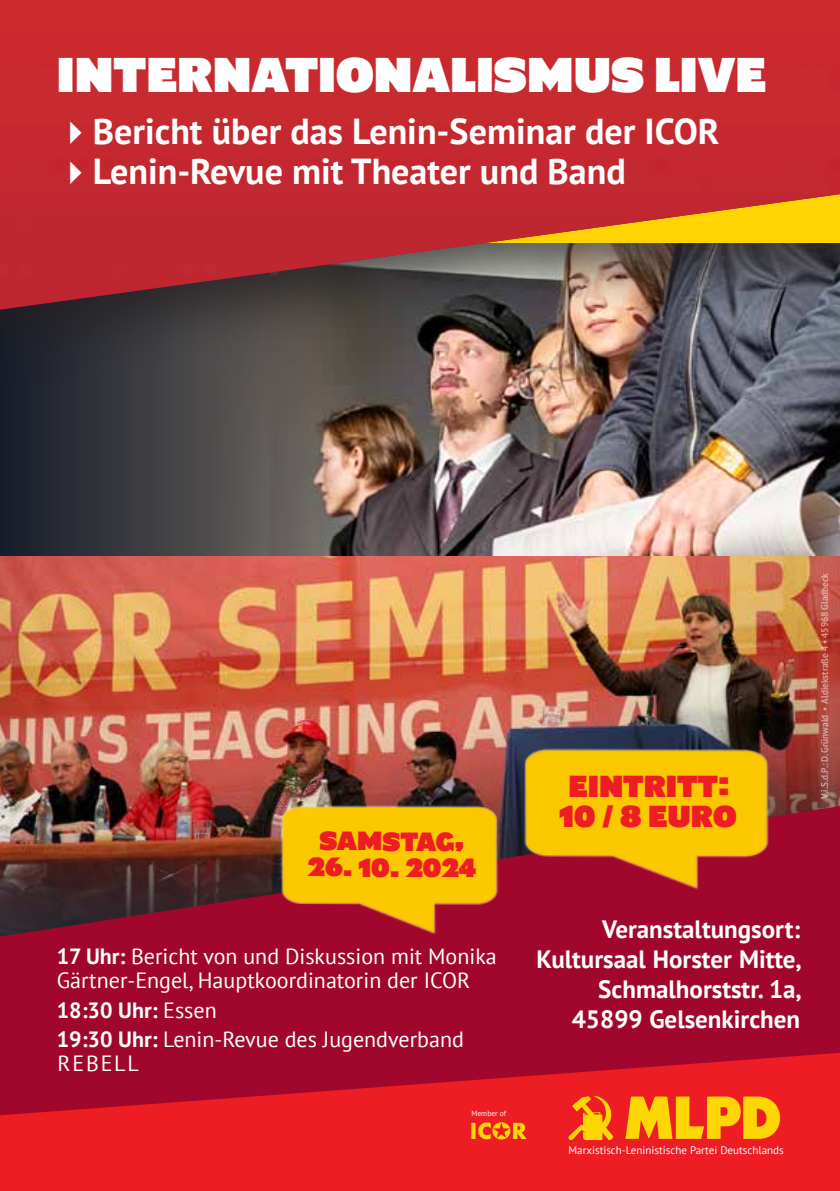
<style>
.page{position:relative;width:840px;height:1191px;background:#fff}
.page>*{position:absolute;margin:0;border:0;box-sizing:border-box;transform-origin:0 0}
.t1{font:48px "Shire Derbyshire";color:#fff}
.t2{font:700 36px "PT Sans";color:#fff}
.t3{font:30px/30px "Shire Derbyshire";letter-spacing:-.005em;color:#ee1d23;text-align:center}
.t4{font:26px "Shire Derbyshire";letter-spacing:-.005em;color:#ee1d23}
.t5{font:700 25px/30px "PT Sans";color:#fff;text-align:right}
.t6{font:22px/24px "PT Sans";color:#fff}
.t7{font:11px "PT Sans";color:#fff}
.t8{font:700 10px "PT Sans";color:#fff;scale:.93 1}
.t9{font:7.4px "PT Sans";color:#fff}
.s1{font-weight:700}
</style>
<div class="page">
<img style="left:0;top:556px;width:839px;height:109px">
<img style="left:310px;top:385px;width:529px;height:171px">
<div style="left:0;top:665px;width:839px;height:526px;background:#231f20;opacity:.75"></div>
<svg style="left:0;top:806px;width:839px;height:246px;background:#93102d"></svg>
<svg style="left:0;top:1052px;width:839px;height:139px;background:#da1725"></svg>
<svg style="left:568px;top:1095px;width:45px;height:45px;background:#f57814"></svg>
<svg style="left:471px;top:1122px;width:55px;height:17px"></svg>
<svg style="left:625px;top:1096px;width:154px;height:42px;background:#f89a0e"></svg>
<div style="left:0;top:263px;width:310px;height:293px;background:linear-gradient(to right,#161c29,#6b645f)"></div>
<div style="left:0;top:0;width:839px;height:385px;background:#231f20;opacity:.75"></div>
<img style="left:0;top:0;width:839px;height:309px">
<img style="left:267px;top:792px;width:250px;height:152px">
<img style="left:507px;top:735px;width:282px;height:165px">
<h1 class="t1" style="left:57px;top:47px;width:710px">INTERNATIONALISMUS LIVE</h1>
<h2 class="t2" style="left:57px;top:107px;width:664px">✔Bericht über das Lenin-Seminar der ICOR</h2>
<h2 class="t2" style="left:57px;top:148px;width:570px">✔Lenin-Revue mit Theater und Band</h2>
<p class="t4" style="left:319px;top:826px;width:146px">SAMSTAG,</p>
<p class="t4" style="left:307px;top:852px;width:170px">26. 10. 2024</p>
<p class="t6" style="left:57px;top:943px;width:441px"><span class="s1">17 Uhr:</span> Bericht von und Diskussion mit Monika<br>Gärtner-Engel, Hauptkoordinatorin der ICOR</p>
<p class="t6" style="left:57px;top:994px;width:408px;line-height:29.6px"><span class="s1">18:30 Uhr:</span> Essen<br><span class="s1">19:30 Uhr:</span> Lenin-Revue des Jugendverband</p>
<p class="t6" style="left:58px;top:1051px;width:29px">Rebell</p>
<p class="t9" style="left:471px;top:1108px;width:36px">Member of</p>
<h3 class="t3" style="left:559px;top:771px;width:179px">EINTRITT:<br>10 / 8 EURO</h3>
<p class="t8" style="left:817px;top:798px;width:244px;rotate:-90deg">V.i.S.d.P.: D. Grünwald • Aldiekstraße 4 • 45968 Gladbeck</p>
<p class="t5" style="left:536px;top:913px;width:267px">Veranstaltungsort:<br>Kultursaal Horster Mitte,<br>Schmalhorststr. 1a,<br>45899 Gelsenkirchen</p>
<p class="t7" style="left:568px;top:1143px;width:216px">Marxistisch-Leninistische Partei Deutschlands</p>
</div>
